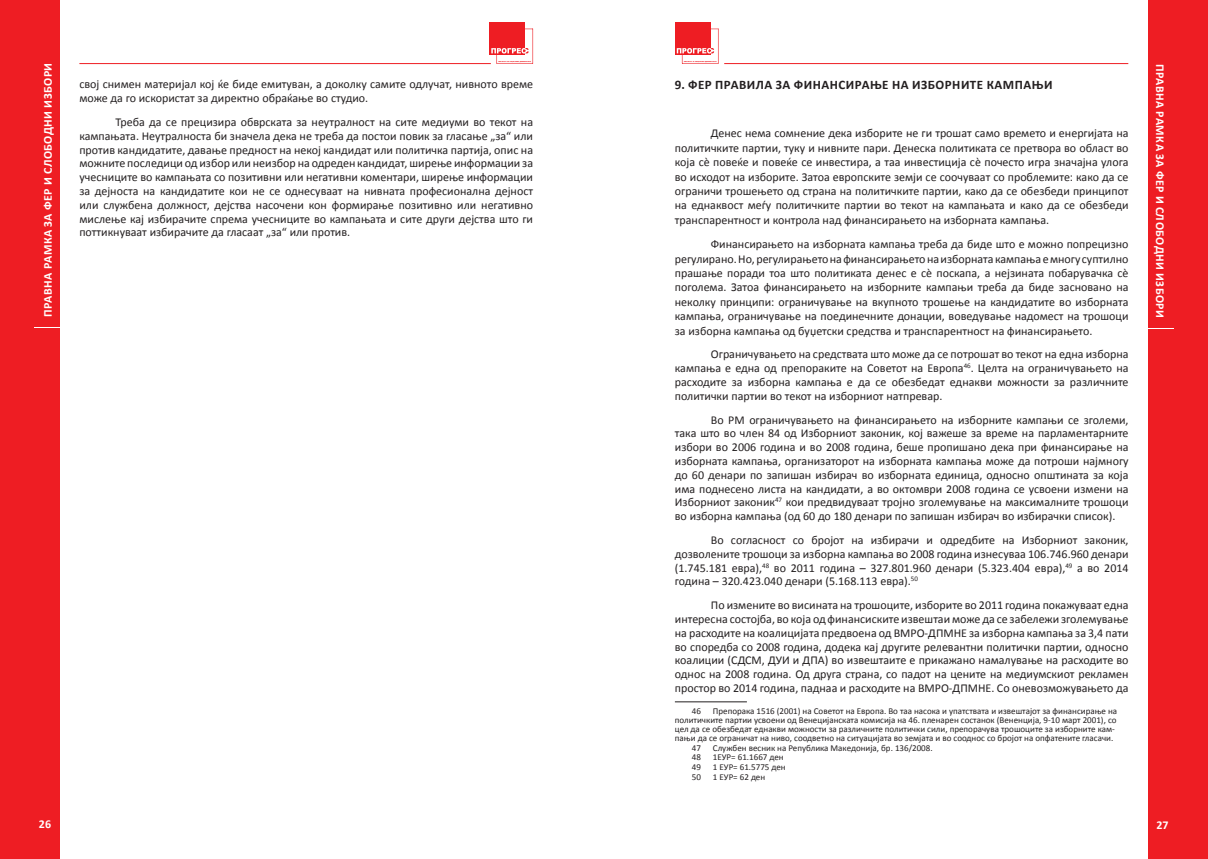
<style>
.page{position:relative;width:1208px;height:859px;background:#fff}
.page>*{position:absolute;margin:0;border:0;box-sizing:border-box;transform-origin:0 0}
.t1{font:700 13px "Calibri";letter-spacing:.04em;color:#231f20}
.t2{font:12px/13.8px "Calibri";color:#231f20;text-align:justify}
.t3{font:700 12px "Calibri";letter-spacing:.04em;color:#fff}
.t4{font:9px "Calibri";color:#231f20}
</style>
<div class="page">
<div style="left:1148px;top:0;width:60px;height:859px;background:#ee1d23"></div>
<div style="left:0;top:0;width:60px;height:859px;background:#ee1d23"></div>
<div style="left:675px;top:23px;width:35px;height:32px;background:#ee1d23"></div>
<svg style="left:677px;top:29px;width:41px;height:35px"></svg>
<div style="left:489px;top:23px;width:36px;height:32px;background:#ee1d23"></div>
<svg style="left:491px;top:29px;width:42px;height:35px"></svg>
<hr style="left:724px;top:63px;width:404px;height:1px;background:#ee1d23">
<hr style="left:79px;top:63px;width:412px;height:1px;background:#ee1d23">
<hr style="left:675px;top:701px;width:72px;height:1px;background:#231f20">
<p class="t3" style="left:40px;top:317px;width:256px;rotate:-90deg">Правна рамка за фер и слободни избори</p>
<p class="t2" style="left:79px;top:78px;width:455px">свој снимен материјал кој ќе биде емитуван, а доколку самите одлучат, нивното време може да го искористат за директно обраќање во студио.</p>
<p class="t2" style="left:79px;top:115px;width:455px;text-indent:36px">Треба да се прецизира обврската за неутралност на сите медиуми во текот на кампањата. Неутралноста би значела дека не треба да постои повик за гласање „за“ или против кандидатите, давање предност на некој кандидат или политичка партија, опис на можните последици од избор или неизбор на одреден кандидат, ширење информации за учесниците во кампањата со позитивни или негативни коментари, ширење информации за дејноста на кандидатите кои не се однесуваат на нивната професионална дејност или службена должност, дејства насочени кон формирање позитивно или негативно мислење кај избирачите спрема учесниците во кампањата и сите други дејства што ги поттикнуваат избирачите да гласаат „за“ или против.</p>
<p class="t1" style="left:675px;top:76px;width:379px">9. ФЕР ПРАВИЛА ЗА ФИНАНСИРАЊЕ НА ИЗБОРНИТЕ КАМПАЊИ</p>
<p class="t2" style="left:675px;top:126px;width:455px;line-height:14.4px;text-indent:36px">Денес нема сомнение дека изборите не ги трошат само времето и енергијата на политичките партии, туку и нивните пари. Денеска политиката се претвора во област во која сѐ повеќе и повеќе се инвестира, а таа инвестиција сѐ почесто игра значајна улога во исходот на изборите. Затоа европските земји се соочуваат со проблемите: како да се ограничи трошењето од страна на политичките партии, како да се обезбеди принципот на еднаквост меѓу политичките партии во текот на кампањата и како да се обезбеди транспарентност и контрола над финансирањето на изборната кампања.</p>
<p class="t2" style="left:675px;top:237px;width:455px;line-height:14.4px;text-indent:36px">Финансирањето на изборната кампања треба да биде што е можно попрецизно регулирано. Но, регулирањето на финансирањето на изборната кампања е многу суптилно прашање поради тоа што политиката денес е сѐ поскапа, а нејзината побарувачка сѐ поголема. Затоа финансирањето на изборните кампањи треба да биде засновано на неколку принципи: ограничување на вкупното трошење на кандидатите во изборната кампања, ограничување на поединечните донации, воведување надомест на трошоци за изборна кампања од буџетски средства и транспарентност на финансирањето.</p>
<p class="t2" style="left:675px;top:347px;width:455px;text-indent:36px">Oграничувањето на средствата што може да се потрошат во текот на една изборна кампања е една од препораките на Советот на Европа<sup>46</sup>. Целта на ограничувањето на расходите за изборна кампања е да се обезбедат еднакви можности за различните политички партии во текот на изборниот натпревар.</p>
<p class="t2" style="left:675px;top:413px;width:455px;text-indent:36px">Во РМ ограничувањето на финансирањето на изборните кампањи се зголеми, така што вo член 84 од Изборниот законик, кој важеше за време на парламентарните избори во 2006 година и во 2008 година, беше пропишано дека при финансирање на изборната кампања, организаторот на изборната кампања може да потроши најмногу до 60 денари по запишан избирач во изборната единица, односно општината за која има поднесено листа на кандидати, а во октомври 2008 година се усвоени измени на Изборниот законик<sup>47</sup> кои предвидуваат тројно зголемување на максималните трошоци во изборна кампања (од 60 до 180 денари по запишан избирач во избирачки список).</p>
<p class="t2" style="left:675px;top:533px;width:455px;text-indent:36px">Во согласност со бројот на избирачи и одредбите на Изборниот законик, дозволените трошоци за изборна кампања во 2008 година изнесуваа 106.746.960 денари (1.745.181 евра),<sup>48</sup> во 2011 година – 327.801.960 денари (5.323.404 евра),<sup>49</sup> а во 2014 година – 320.423.040 денари (5.168.113 евра).<sup>50</sup></p>
<p class="t2" style="left:675px;top:598px;width:455px;text-indent:36px">По измените во висината на трошоците, изборите во 2011 година покажуваат една интересна состојба, во која од финансиските извештаи може да се забележи зголемување на расходите на коалицијата предвоена од ВМРО-ДПМНЕ за изборна кампања за 3,4 пати во споредба со 2008 година, додека кај другите релевантни политички партии, односно коалиции (СДСМ, ДУИ и ДПА) во извештаите е прикажано намалување на расходите во однос на 2008 година. Од друга страна, со падот на цените на медиумскиот рекламен простор во 2014 година, паднаа и расходите на ВМРО-ДПМНЕ. Со оневозможувањето да</p>
<p class="t4" style="left:692px;top:706px;width:11px">46</p>
<p class="t4" style="left:713px;top:706px;width:406px">Препорака 1516 (2001) на Советот на Европа. Во таа насока и упатствата и извештајот за финансирање на</p>
<p class="t4" style="left:675px;top:715px;width:443px">политичките партии усвоени од Венецијанската комисија на 46. пленарен состанок (Вененција, 9-10 март 2001), со</p>
<p class="t4" style="left:675px;top:724px;width:441px">цел да се обезбедат еднакви можности за различните политички сили, препорачува трошоците за изборните кам-</p>
<p class="t4" style="left:675px;top:733px;width:440px">пањи да се ограничат на ниво, соодветно на ситуацијата во земјата и во сооднос со бројот на опфатените гласачи.</p>
<p class="t4" style="left:692px;top:742px;width:11px">47</p>
<p class="t4" style="left:713px;top:742px;width:221px">Службен весник на Република Македонија, бр. 136/2008.</p>
<p class="t4" style="left:692px;top:752px;width:11px">48</p>
<p class="t4" style="left:713px;top:752px;width:72px">1ЕУР= 61.1667 ден</p>
<p class="t4" style="left:692px;top:761px;width:11px">49</p>
<p class="t4" style="left:713px;top:761px;width:74px">1 ЕУР= 61.5775 ден</p>
<p class="t4" style="left:692px;top:771px;width:11px">50</p>
<p class="t4" style="left:713px;top:771px;width:54px">1 ЕУР= 62 ден</p>
<p class="t3" style="left:1168px;top:64px;width:256px;rotate:90deg">Правна рамка за фер и слободни избори</p>
<p class="t3" style="left:39px;top:817px;width:14px">26</p>
<p class="t3" style="left:1156px;top:818px;width:14px">27</p>
</div>
